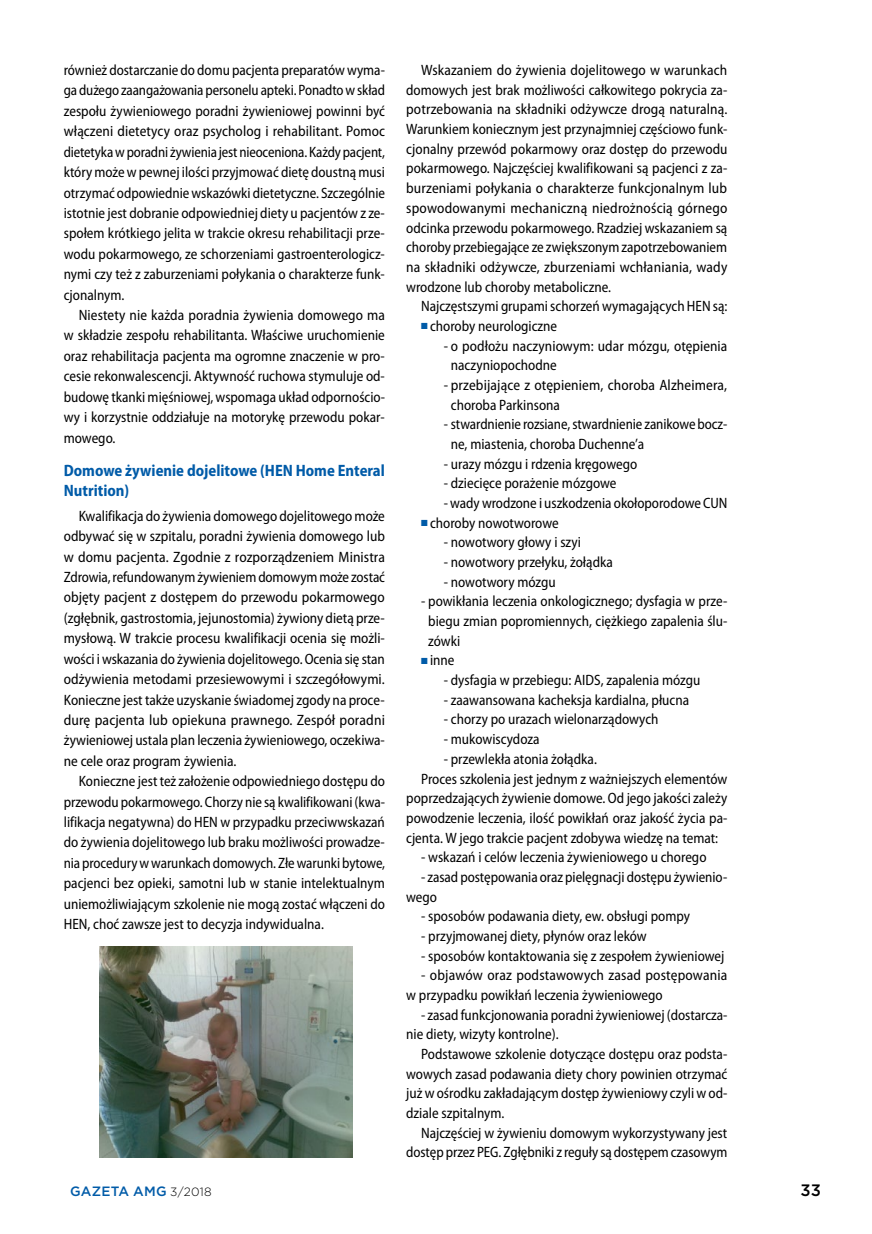
<style>
.page{position:relative;width:872px;height:1234px;background:#fff}
.page>*{position:absolute;margin:0;border:0;box-sizing:border-box;transform-origin:0 0}
.t1{font:700 semi-condensed 16.5px/20.4px "Myriad Pro";color:#005ba8;scale:.96 1}
.t2{font:500 16.5px "Gotham";color:#000}
.t3{font:semi-condensed 15px/20.4px "Myriad Pro";color:#000;text-align:justify;scale:.96 1}
.t4{font:semi-condensed 15px/19.6px "Myriad Pro";color:#000}
.t5{font:semi-condensed 15px/20.4px "Myriad Pro";color:#000;scale:.95 1}
.t6{font:500 13.5px "Gotham";letter-spacing:.015em;color:#005ba8}
.s1{color:#005ba8}
.s2{font-weight:300;font-size:12px;color:#000}
</style>
<div class="page">
<img style="left:99px;top:946px;width:253px;height:211px">
<p class="t5" style="left:64px;top:60px;width:340px;text-align:justify">również dostarczanie do domu pacjenta preparatów wyma&shy;ga dużego zaangażowania personelu apteki. Ponadto w skład zespołu żywieniowego poradni żywieniowej powinni być włączeni dietetycy oraz psycholog i rehabilitant. Pomoc dietetyka w poradni żywienia jest nieoceniona. Każdy pacjent, który może w pewnej ilości przyjmować dietę doustną musi otrzymać odpowiednie wskazówki dietetyczne. Szczególnie istotnie jest dobranie odpowiedniej diety u pacjentów z ze&shy;społem krótkiego jelita w trakcie okresu rehabilitacji prze&shy;wodu pokarmowego, ze schorzeniami gastroenterologicz&shy;nymi czy też z zaburzeniami połykania o charakterze funk&shy;cjonalnym.</p>
<p class="t4" style="left:64px;top:304px;width:323px;line-height:20.4px;text-align:justify;text-indent:15px">Niestety nie każda poradnia żywienia domowego ma w składzie zespołu rehabilitanta. Właściwe uruchomienie oraz rehabilitacja pacjenta ma ogromne znaczenie w pro&shy;cesie rekonwalescencji. Aktywność ruchowa stymuluje od&shy;budowę tkanki mięśniowej, wspomaga układ odpornościo&shy;wy i korzystnie oddziałuje na motorykę przewodu pokar&shy;mowego.</p>
<p class="t1" style="left:64px;top:459px;width:336px">Domowe żywienie dojelitowe (HEN Home Enteral<br>Nutrition)</p>
<p class="t3" style="left:64px;top:505px;width:336px;text-indent:15px">Kwalifikacja do żywienia domowego dojelitowego może odbywać się w szpitalu, poradni żywienia domowego lub w domu pacjenta. Zgodnie z rozporządzeniem Ministra Zdrowia, refundowanym żywieniem domowym może zostać objęty pacjent z dostępem do przewodu pokarmowego (zgłębnik, gastrostomia, jejunostomia) żywiony dietą prze&shy;mysłową. W trakcie procesu kwalifikacji ocenia się możli&shy;wości i wskazania do żywienia dojelitowego. Ocenia się stan odżywienia metodami przesiewowymi i szczegółowymi.<br>Konieczne jest także uzyskanie świadomej zgody na proce&shy;durę pacjenta lub opiekuna prawnego. Zespół poradni żywieniowej ustala plan leczenia żywieniowego, oczekiwa&shy;ne cele oraz program żywienia.</p>
<p class="t3" style="left:64px;top:770px;width:336px;text-indent:15px">Konieczne jest też założenie odpowiedniego dostępu do przewodu pokarmowego. Chorzy nie są kwalifikowani (kwa&shy;lifikacja negatywna) do HEN w przypadku przeciwwskazań do żywienia dojelitowego lub braku możliwości prowadze&shy;nia procedury w warunkach domowych. Złe warunki bytowe, pacjenci bez opieki, samotni lub w stanie intelektualnym uniemożliwiającym szkolenie nie mogą zostać włączeni do HEN, choć zawsze jest to decyzja indywidualna.</p>
<p class="t4" style="left:406px;top:60px;width:323px;text-align:justify;text-indent:15px">Wskazaniem do żywienia dojelitowego w warunkach domowych jest brak możliwości całkowitego pokrycia za&shy;potrzebowania na składniki odżywcze drogą naturalną.<br>Warunkiem koniecznym jest przynajmniej częściowo funk&shy;cjonalny przewód pokarmowy oraz dostęp do przewodu pokarmowego. Najczęściej kwalifikowani są pacjenci z za&shy;burzeniami połykania o charakterze funkcjonalnym lub spowodowanymi mechaniczną niedrożnością górnego odcinka przewodu pokarmowego. Rzadziej wskazaniem są choroby przebiegające ze zwiększonym zapotrzebowaniem na składniki odżywcze, zburzeniami wchłaniania, wady wrodzone lub choroby metaboliczne.</p>
<p class="t3" style="left:421px;top:296px;width:321px">Najczęstszymi grupami schorzeń wymagających HEN są:</p>
<p class="t3" style="left:421px;top:315px;width:143px"><span class="s1">■</span> choroby neurologiczne</p>
<p class="t4" style="left:451px;top:335px;width:278px;text-indent:-7px">- o podłożu naczyniowym: udar mózgu, otępienia naczyniopochodne</p>
<p class="t4" style="left:451px;top:375px;width:278px;text-indent:-7px">- przebijające z otępieniem, choroba Alzheimera, choroba Parkinsona</p>
<p class="t5" style="left:451px;top:414px;width:292px;line-height:19.6px;text-indent:-7px">- stwardnienie rozsiane, stwardnienie zanikowe bocz&shy;ne, miastenia, choroba Duchenne’a</p>
<p class="t3" style="left:444px;top:453px;width:203px">- urazy mózgu i rdzenia kręgowego</p>
<p class="t3" style="left:444px;top:473px;width:181px">- dziecięce porażenie mózgowe</p>
<p class="t3" style="left:444px;top:492px;width:297px">- wady wrodzone i uszkodzenia okołoporodowe CUN</p>
<p class="t3" style="left:421px;top:512px;width:145px"><span class="s1">■</span> choroby nowotworowe</p>
<p class="t3" style="left:444px;top:532px;width:144px">- nowotwory głowy i szyi</p>
<p class="t3" style="left:444px;top:551px;width:178px">- nowotwory przełyku, żołądka</p>
<p class="t3" style="left:444px;top:571px;width:118px">- nowotwory mózgu</p>
<p class="t3" style="left:428px;top:591px;width:313px;line-height:19.6px;text-indent:-7px">- powikłania leczenia onkologicznego; dysfagia w prze&shy;biegu zmian popromiennych, ciężkiego zapalenia ślu&shy;zówki</p>
<p class="t3" style="left:421px;top:650px;width:36px"><span class="s1">■</span> inne</p>
<p class="t3" style="left:444px;top:669px;width:269px">- dysfagia w przebiegu: AIDS, zapalenia mózgu</p>
<p class="t3" style="left:444px;top:689px;width:257px">- zaawansowana kacheksja kardialna, płucna</p>
<p class="t3" style="left:444px;top:709px;width:225px">- chorzy po urazach wielonarządowych</p>
<p class="t3" style="left:444px;top:728px;width:101px">- mukowiscydoza</p>
<p class="t3" style="left:444px;top:748px;width:161px">- przewlekła atonia żołądka.</p>
<p class="t3" style="left:421px;top:768px;width:320px">Proces szkolenia jest jednym z ważniejszych elementów</p>
<p class="t3" style="left:406px;top:787px;width:336px">poprzedzających żywienie domowe. Od jego jakości zależy</p>
<p class="t3" style="left:406px;top:807px;width:336px">powodzenie leczenia, ilość powikłań oraz jakość życia pa-</p>
<p class="t3" style="left:406px;top:826px;width:326px">cjenta. W jego trakcie pacjent zdobywa wiedzę na temat:</p>
<p class="t3" style="left:421px;top:846px;width:299px">- wskazań i celów leczenia żywieniowego u chorego</p>
<p class="t5" style="left:406px;top:866px;width:339px;line-height:19.6px;text-indent:15px">- zasad postępowania oraz pielęgnacji dostępu żywienio&shy;wego</p>
<p class="t3" style="left:421px;top:905px;width:282px">- sposobów podawania diety, ew. obsługi pompy</p>
<p class="t3" style="left:421px;top:925px;width:237px">- przyjmowanej diety, płynów oraz leków</p>
<p class="t3" style="left:421px;top:944px;width:317px">- sposobów kontaktowania się z zespołem żywieniowej</p>
<p class="t4" style="left:406px;top:965px;width:323px;text-indent:15px">- objawów oraz podstawowych zasad postępowania w przypadku powikłań leczenia żywieniowego</p>
<p class="t3" style="left:406px;top:1004px;width:336px;line-height:19.6px;text-indent:15px">- zasad funkcjonowania poradni żywieniowej (dostarcza&shy;nie diety, wizyty kontrolne).</p>
<p class="t3" style="left:406px;top:1043px;width:336px;line-height:19.6px;text-indent:15px">Podstawowe szkolenie dotyczące dostępu oraz podsta&shy;wowych zasad podawania diety chory powinien otrzymać już w ośrodku zakładającym dostęp żywieniowy czyli w od&shy;dziale szpitalnym.</p>
<p class="t3" style="left:406px;top:1122px;width:336px;line-height:19.6px;text-align:right">Najczęściej w żywieniu domowym wykorzystywany jest dostęp przez PEG. Zgłębniki z reguły są dostępem czasowym</p>
<p class="t6" style="left:70px;top:1182px;width:143px">GAZETA AMG <span class="s2">3/2018</span></p>
<p class="t2" style="left:800px;top:1179px;width:22px">33</p>
</div>
